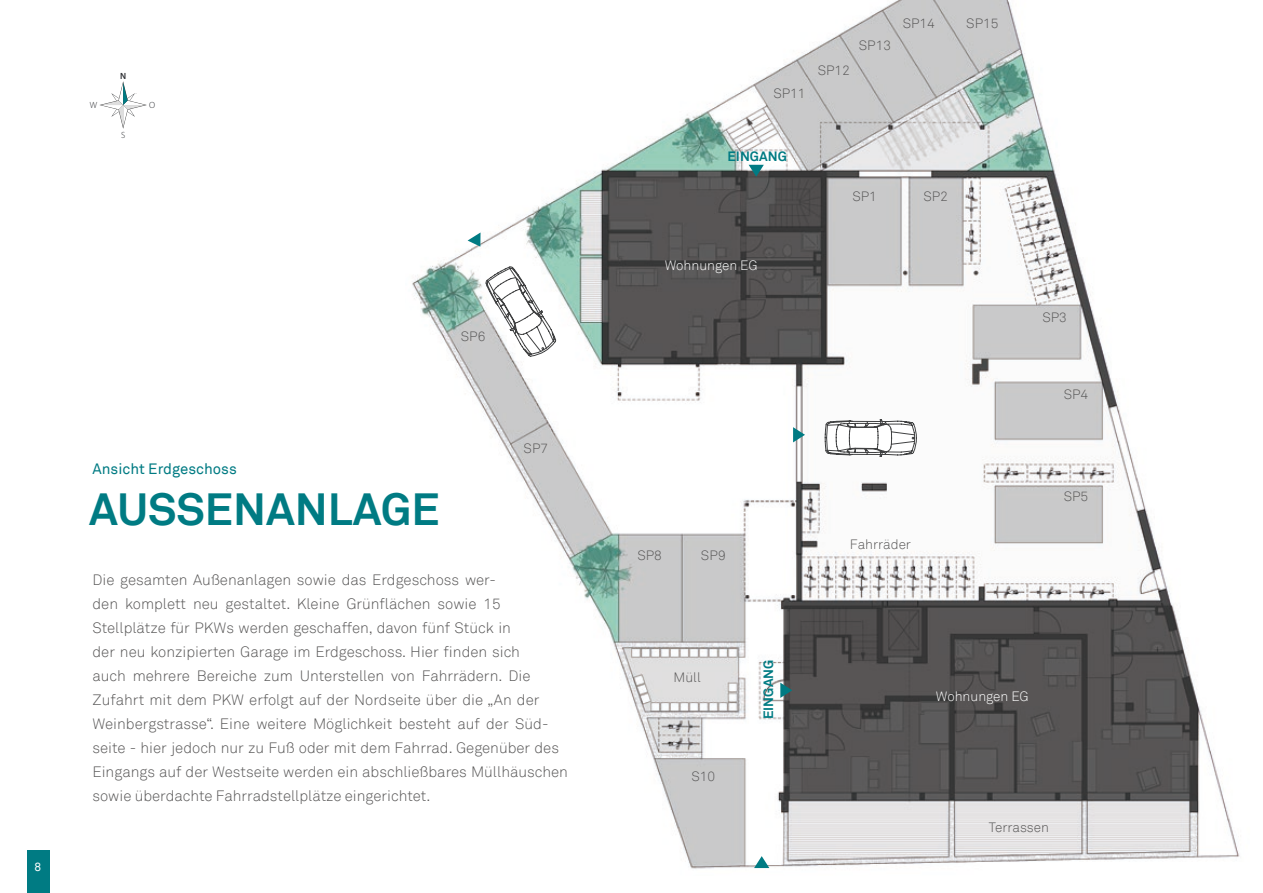
<style>
.page{position:relative;width:1263px;height:893px;background:#fff}
.page>*{position:absolute;margin:0;border:0;box-sizing:border-box;transform-origin:0 0}
.t1{font:700 45px "Akkurat";color:#007b83}
.t2{font:300 15px/24px "Akkurat";color:#575656}
.t3{font:15px "Akkurat";color:#007b83}
.t4{font:300 13.5px "Akkurat";color:#575656}
.t5{font:300 13.5px "Akkurat";color:#fff}
.t6{font:700 13.5px "Akkurat";letter-spacing:.005em;color:#007b83}
.t7{font:12px "Akkurat";color:#fff}
.t8{font:300 9px "Myriad Pro";color:#2c2e32}
.t9{font:600 9px "Myriad Pro";color:#2c2e32}
</style>
<div class="page">
<div style="left:27px;top:851px;width:22px;height:42px;background:#007b83"></div>
<img style="left:412px;top:0;width:828px;height:869px">
<svg style="left:100px;top:81px;width:47px;height:48px"></svg>
<svg style="left:749px;top:165px;width:15px;height:12px"></svg>
<svg style="left:780px;top:683px;width:12px;height:15px"></svg>
<svg style="left:793px;top:427px;width:12px;height:15px"></svg>
<svg style="left:825px;top:419px;width:92px;height:38px"></svg>
<svg style="left:486px;top:267px;width:70px;height:89px"></svg>
<svg style="left:468px;top:232px;width:12px;height:15px"></svg>
<svg style="left:754px;top:856px;width:15px;height:12px"></svg>
<p class="t8" style="left:90px;top:100px;width:9px">W</p>
<p class="t9" style="left:120px;top:70px;width:8px">N</p>
<p class="t8" style="left:121px;top:130px;width:6px">S</p>
<p class="t8" style="left:149px;top:100px;width:8px">O</p>
<p class="t7" style="left:35px;top:859px;width:8px">8</p>
<p class="t4" style="left:461px;top:329px;width:26px">SP6</p>
<p class="t3" style="left:92px;top:460px;width:146px">Ansicht Erdgeschoss</p>
<h1 class="t1" style="left:89px;top:480px;width:352px">AUSSENANLAGE</h1>
<p class="t4" style="left:524px;top:440px;width:26px">SP7</p>
<p class="t2" style="left:92px;top:568px;width:477px">Die gesamten Außenanlagen sowie das Erdgeschoss wer-<br>den komplett neu gestaltet. Kleine Grünflächen sowie 15<br>Stellplätze für PKWs werden geschaffen, davon fünf Stück in<br>der neu konzipierten Garage im Erdgeschoss. Hier finden sich<br>auch mehrere Bereiche zum Unterstellen von Fahrrädern. Die Zufahrt mit dem PKW erfolgt auf der Nordseite über die „An der Weinbergstrasse“. Eine weitere Möglichkeit besteht auf der Süd&shy;seite - hier jedoch nur zu Fuß oder mit dem Fahrrad. Gegenüber des Eingangs auf der Westseite werden ein abschließbares Müllhäuschen sowie überdachte Fahrradstellplätze eingerichtet.</p>
<p class="t4" style="left:773px;top:86px;width:34px">SP11</p>
<p class="t4" style="left:818px;top:62px;width:34px">SP12</p>
<p class="t4" style="left:859px;top:37px;width:34px">SP13</p>
<p class="t4" style="left:903px;top:16px;width:34px">SP14</p>
<p class="t4" style="left:966px;top:16px;width:34px">SP15</p>
<p class="t6" style="left:727px;top:147px;width:61px">EINGANG</p>
<p class="t4" style="left:852px;top:188px;width:26px">SP1</p>
<p class="t4" style="left:923px;top:188px;width:26px">SP2</p>
<p class="t5" style="left:665px;top:258px;width:94px">Wohnungen EG</p>
<p class="t4" style="left:637px;top:548px;width:26px">SP8</p>
<p class="t4" style="left:701px;top:548px;width:26px">SP9</p>
<p class="t4" style="left:850px;top:536px;width:63px">Fahrräder</p>
<p class="t4" style="left:1042px;top:310px;width:26px">SP3</p>
<p class="t4" style="left:1064px;top:386px;width:26px">SP4</p>
<p class="t4" style="left:1064px;top:488px;width:26px">SP5</p>
<p class="t4" style="left:673px;top:669px;width:29px">Müll</p>
<p class="t4" style="left:691px;top:768px;width:25px">S10</p>
<p class="t6" style="left:760px;top:719px;width:61px;rotate:-90deg">EINGANG</p>
<p class="t5" style="left:936px;top:688px;width:94px">Wohnungen EG</p>
<p class="t4" style="left:989px;top:819px;width:62px">Terrassen</p>
</div>
